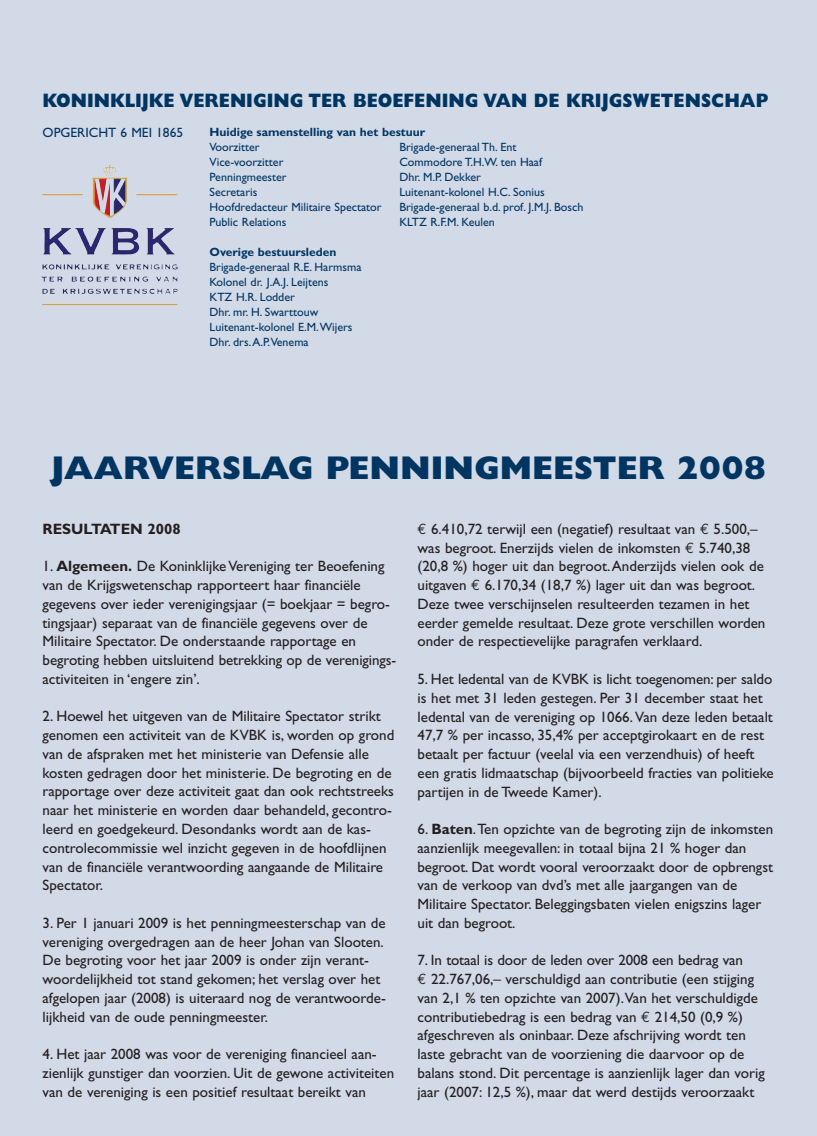
<style>
.page{position:relative;width:817px;height:1136px;background:#fff}
.page>*{position:absolute;margin:0;border:0;box-sizing:border-box;transform-origin:0 0}
.t1{font:800 33px "Gill Sans";color:#003562}
.t2{font:800 19.5px "Gill Sans";color:#003562;scale:.9 1}
.t3{font:15px/18.8px "Gill Sans";color:#231f20}
.t4{font:700 15px "Gill Sans";color:#231f20}
.t5{font:13.5px "Gill Sans";color:#003562}
.t6{font:12px/15px "Gill Sans";color:#003562}
.t7{font:700 12px "Gill Sans";color:#003562}
.s1{font-weight:700}
.s2{font-family:"Euro Mono"}
</style>
<div class="page">
<div style="left:0;top:0;width:816px;height:1135px;background:#d3dae7"></div>
<img style="left:42px;top:164px;width:135px;height:90px">
<h2 class="t2" style="left:43px;top:94px;width:807px">KONINKLIJKE VERENIGING TER BEOEFENING VAN DE KRIJGSWETENSCHAP</h2>
<p class="t7" style="left:209px;top:128px;width:217px">Huidige samenstelling van het bestuur</p>
<p class="t6" style="left:209px;top:141px;width:52px">Voorzitter</p>
<p class="t6" style="left:399px;top:141px;width:118px">Brigade-generaal Th. Ent</p>
<p class="t6" style="left:209px;top:156px;width:75px">Vice-voorzitter</p>
<p class="t6" style="left:399px;top:156px;width:144px">Commodore T.H.W. ten Haaf</p>
<p class="t6" style="left:209px;top:171px;width:79px">Penningmeester</p>
<p class="t6" style="left:399px;top:171px;width:83px">Dhr. M.P. Dekker</p>
<p class="t6" style="left:209px;top:186px;width:49px">Secretaris</p>
<p class="t6" style="left:399px;top:186px;width:147px">Luitenant-kolonel H.C. Sonius</p>
<p class="t6" style="left:209px;top:201px;width:173px">Hoofdredacteur Militaire Spectator</p>
<p class="t6" style="left:399px;top:201px;width:185px">Brigade-generaal b.d. prof. J.M.J. Bosch</p>
<p class="t6" style="left:209px;top:216px;width:78px">Public Relations</p>
<p class="t6" style="left:399px;top:216px;width:97px">KLTZ R.F.M. Keulen</p>
<p class="t7" style="left:209px;top:248px;width:128px">Overige bestuursleden</p>
<p class="t6" style="left:209px;top:261px;width:153px">Brigade-generaal R.E. Harmsma<br>Kolonel dr. J.A.J. Leijtens<br>KTZ H.R. Lodder<br>Dhr. mr. H. Swarttouw<br>Luitenant-kolonel E.M. Wijers<br>Dhr. drs. A.P.Venema</p>
<p class="t5" style="left:43px;top:128px;width:142px">OPGERICHT 6 MEI 1865</p>
<h1 class="t1" style="left:51px;top:456px;width:716px">JAARVERSLAG PENNINGMEESTER 2008</h1>
<p class="t4" style="left:43px;top:523px;width:139px">RESULTATEN 2008</p>
<p class="t3" style="left:43px;top:558px;width:355px">1. <span class="s1">Algemeen.</span> De Koninklijke Vereniging ter Beoefening van de Krijgswetenschap rapporteert haar financiële gegevens over ieder verenigingsjaar (= boekjaar = begro&shy;tingsjaar) separaat van de financiële gegevens over de Militaire Spectator. De onderstaande rapportage en begroting hebben uitsluitend betrekking op de verenigings&shy;activiteiten in ‘engere zin’.</p>
<p class="t3" style="left:43px;top:708px;width:353px">2. Hoewel het uitgeven van de Militaire Spectator strikt genomen een activiteit van de KVBK is, worden op grond van de afspraken met het ministerie van Defensie alle kosten gedragen door het ministerie. De begroting en de rapportage over deze activiteit gaat dan ook rechtstreeks naar het ministerie en worden daar behandeld, gecontro&shy;leerd en goedgekeurd. Desondanks wordt aan de kas&shy;controlecommissie wel inzicht gegeven in de hoofdlijnen van de financiële verantwoording aangaande de Militaire Spectator.</p>
<p class="t3" style="left:43px;top:914px;width:345px">3. Per 1 januari 2009 is het penningmeesterschap van de vereniging overgedragen aan de heer Johan van Slooten.<br>De begroting voor het jaar 2009 is onder zijn verant&shy;woordelijkheid tot stand gekomen; het verslag over het afgelopen jaar (2008) is uiteraard nog de verantwoorde&shy;lijkheid van de oude penningmeester.</p>
<p class="t3" style="left:43px;top:1046px;width:353px">4. Het jaar 2008 was voor de vereniging financieel aan&shy;zienlijk gunstiger dan voorzien. Uit de gewone activiteiten van de vereniging is een positief resultaat bereikt van</p>
<p class="t3" style="left:417px;top:521px;width:349px"><span class="s2">€</span> 6.410,72 terwijl een (negatief) resultaat van <span class="s2">€</span> 5.500,– was begroot. Enerzijds vielen de inkomsten <span class="s2">€</span> 5.740,38 (20,8 %) hoger uit dan begroot. Anderzijds vielen ook de uitgaven <span class="s2">€</span> 6.170,34 (18,7 %) lager uit dan was begroot.<br>Deze twee verschijnselen resulteerden tezamen in het eerder gemelde resultaat. Deze grote verschillen worden onder de respectievelijke paragrafen verklaard.</p>
<p class="t3" style="left:417px;top:671px;width:357px">5. Het ledental van de KVBK is licht toegenomen: per saldo is het met 31 leden gestegen. Per 31 december staat het ledental van de vereniging op 1066. Van deze leden betaalt 47,7 % per incasso, 35,4% per acceptgirokaart en de rest betaalt per factuur (veelal via een verzendhuis) of heeft een gratis lidmaatschap (bijvoorbeeld fracties van politieke partijen in de Tweede Kamer).</p>
<p class="t3" style="left:417px;top:821px;width:357px">6. <span class="s1">Baten</span>. Ten opzichte van de begroting zijn de inkomsten aanzienlijk meegevallen: in totaal bijna 21 % hoger dan begroot. Dat wordt vooral veroorzaakt door de opbrengst van de verkoop van dvd’s met alle jaargangen van de Militaire Spectator. Beleggingsbaten vielen enigszins lager uit dan begroot.</p>
<p class="t3" style="left:417px;top:952px;width:349px">7. In totaal is door de leden over 2008 een bedrag van<br><span class="s2">€</span> 22.767,06,– verschuldigd aan contributie (een stijging van 2,1 % ten opzichte van 2007).Van het verschuldigde contributiebedrag is een bedrag van <span class="s2">€</span> 214,50 (0,9 %) afgeschreven als oninbaar. Deze afschrijving wordt ten laste gebracht van de voorziening die daarvoor op de balans stond. Dit percentage is aanzienlijk lager dan vorig jaar (2007: 12,5 %), maar dat werd destijds veroorzaakt</p>
</div>
